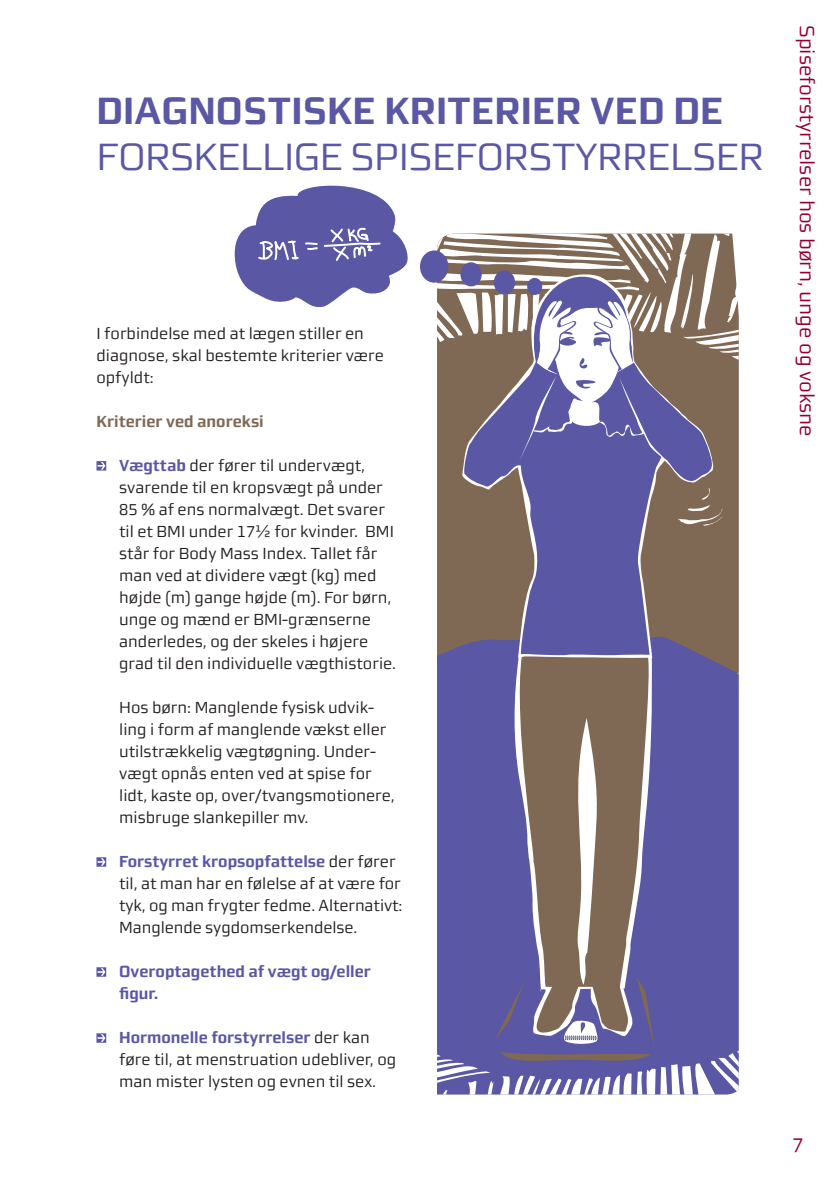
<style>
.page{position:relative;width:840px;height:1191px;background:#fff}
.page>*{position:absolute;margin:0;border:0;box-sizing:border-box;transform-origin:0 0}
.Rubrik{font:38px/46px "midtsans";letter-spacing:-.015em;color:#5a57a5}
.t1{font:20px "midtsans";color:#940130}
.Brød{font:16px/22px "midtsans";color:#231f20}
.Mellemrubrik{font:16px/22px "midtsans";color:#231f20}
.Brød-2{font:700 16px/22px "midtsans";color:#5a57a5}
.Mellemrubrik-2{font:700 16px "midtsans";color:#7f6854}
.s1{font-weight:700}
.s2{font-weight:700;color:#5a57a5}
</style>
<div class="page">
<div style="left:437px;top:473px;width:301px;height:160px;background:#7f6854"></div>
<svg style="left:437px;top:633px;width:301px;height:51px;background:#635b92"></svg>
<svg style="left:712px;top:487px;width:10px;height:39px"></svg>
<svg style="left:463px;top:473px;width:249px;height:184px;background:#706381"></svg>
<svg style="left:512px;top:654px;width:139px;height:30px;background:#826d5e"></svg>
<svg style="left:437px;top:684px;width:301px;height:410px;background:#716997"></svg>
<svg style="left:518px;top:653px;width:134px;height:5px"></svg>
<svg style="left:437px;top:233px;width:301px;height:240px"></svg>
<div style="left:420px;top:250px;width:28px;height:33px;background:#5a57a5;border-radius:50%"></div>
<div style="left:460px;top:262px;width:21px;height:24px;background:#5a57a5;border-radius:50%"></div>
<div style="left:493px;top:270px;width:21px;height:24px;background:#5a57a5;border-radius:50%"></div>
<div style="left:527px;top:278px;width:15px;height:17px;background:#5a57a5;border-radius:50%"></div>
<svg style="left:234px;top:185px;width:174px;height:122px"></svg>
<svg style="left:96px;top:461px;width:10px;height:9px"></svg>
<svg style="left:96px;top:857px;width:10px;height:9px"></svg>
<svg style="left:96px;top:967px;width:10px;height:9px"></svg>
<svg style="left:96px;top:1033px;width:10px;height:9px"></svg>
<p class="Rubrik" style="left:96px;top:88px;width:668px"><span class="s1">DIAGNOSTISKE KRITERIER VED DE<br></span>FORSKELLIGE SPISEFORSTYRRELSER</p>
<p class="Mellemrubrik" style="left:96px;top:322px;width:289px">I forbindelse med at lægen stiller en diagnose, skal bestemte kriterier være opfyldt:</p>
<p class="Mellemrubrik-2" style="left:96px;top:412px;width:169px">Kriterier ved anoreksi</p>
<p class="Brød" style="left:119px;top:454px;width:278px"><span class="s2">Vægttab</span> der fører til undervægt, svarende til en kropsvægt på under 85 % af ens normalvægt. Det svarer til et BMI under 17½ for kvinder. BMI står for Body Mass Index. Tallet får man ved at dividere vægt (kg) med højde (m) gange højde (m). For børn, unge og mænd er BMI-grænserne anderledes, og der skeles i højere grad til den individuelle vægthistorie.</p>
<p class="Brød" style="left:119px;top:696px;width:277px">Hos børn: Manglende fysisk udvik&shy;ling i form af manglende vækst eller utilstrækkelig vægtøgning. Under&shy;vægt opnås enten ved at spise for lidt, kaste op, over/tvangsmotionere, misbruge slankepiller mv.</p>
<p class="Brød" style="left:119px;top:850px;width:285px"><span class="s2">Forstyrret kropsopfattelse</span> der fører til, at man har en følelse af at være for tyk, og man frygter fedme. Alternativt:<br>Manglende sygdomserkendelse.</p>
<p class="Brød-2" style="left:119px;top:960px;width:253px">Overoptagethed af vægt og/eller figur.</p>
<p class="Brød" style="left:119px;top:1026px;width:278px"><span class="s2">Hormonelle forstyrrelser</span> der kan føre til, at menstruation udebliver, og man mister lysten og evnen til sex.</p>
<p class="t1" style="left:818px;top:25px;width:413px;rotate:90deg">Spiseforstyrrelser hos børn, unge og voksne</p>
<p class="t1" style="left:791px;top:1133px;width:13px">7</p>
</div>
